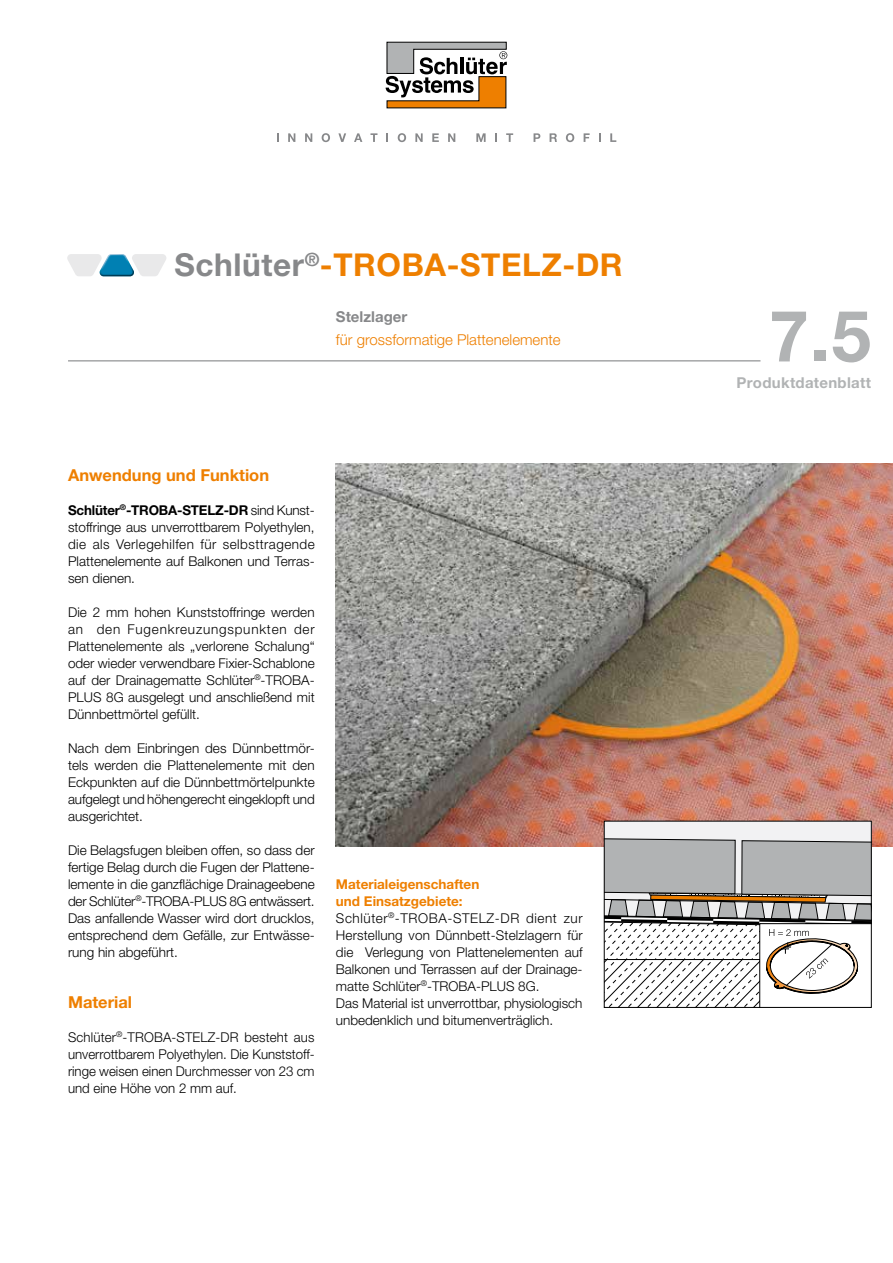
<style>
.page{position:relative;width:893px;height:1263px;background:#fff}
.page>*{position:absolute;margin:0;border:0;box-sizing:border-box;transform-origin:0 0}
.Datenblatt_Nr{font:700 71.25px "Helvetica Neue LT Pro";color:#b1b3b4}
.Titel{font:700 31.5px "Helvetica Neue LT Pro";letter-spacing:.02em;color:#ee7f00}
.Überschrift{font:700 16.5px "Helvetica Neue LT Pro";color:#ee7f00}
.Untertitel_2{font:300 15px "Helvetica Neue LT Pro";color:#ee7f00}
.Datenblatt_Sprachen{font:700 15px "Helvetica Neue LT Pro";letter-spacing:.02em;color:#b1b3b4}
.Untertitel_1{font:700 15px "Helvetica Neue LT Pro";color:#87888a}
.Fließtext{font:300 13.5px/17px "Helvetica Neue LT Pro";color:#000;text-align:justify}
.Fließtext-2{font:700 13.5px/17px "Helvetica Neue LT Pro";color:#ee7f00}
.s1{color:#87888a}
.s2{font-weight:700}
</style>
<div class="page">
<img style="left:336px;top:463px;width:557px;height:383px">
<div style="left:606px;top:823px;width:264px;height:14px;background:#f2f2f3"></div>
<svg style="left:606px;top:837px;width:264px;height:169px"></svg>
<div style="left:604px;top:821px;width:268px;height:187px;border:1px solid #000"></div>
<svg style="left:386px;top:42px;width:121px;height:66px"></svg>
<svg style="left:288px;top:133px;width:7px;height:9px"></svg>
<svg style="left:305px;top:133px;width:7px;height:9px"></svg>
<svg style="left:322px;top:133px;width:8px;height:9px"></svg>
<svg style="left:338px;top:133px;width:8px;height:9px"></svg>
<svg style="left:354px;top:133px;width:8px;height:9px"></svg>
<svg style="left:370px;top:133px;width:7px;height:9px"></svg>
<svg style="left:386px;top:133px;width:2px;height:9px"></svg>
<svg style="left:398px;top:133px;width:8px;height:9px"></svg>
<svg style="left:415px;top:133px;width:8px;height:9px"></svg>
<svg style="left:432px;top:133px;width:7px;height:9px"></svg>
<svg style="left:448px;top:133px;width:7px;height:9px"></svg>
<svg style="left:476px;top:133px;width:10px;height:9px"></svg>
<svg style="left:495px;top:133px;width:2px;height:9px"></svg>
<svg style="left:506px;top:133px;width:7px;height:9px"></svg>
<svg style="left:534px;top:133px;width:6px;height:9px"></svg>
<svg style="left:550px;top:133px;width:7px;height:9px"></svg>
<svg style="left:566px;top:133px;width:8px;height:9px"></svg>
<svg style="left:584px;top:133px;width:6px;height:9px"></svg>
<svg style="left:599px;top:133px;width:2px;height:9px"></svg>
<svg style="left:610px;top:133px;width:6px;height:9px"></svg>
<hr style="left:68px;top:360px;width:692px;height:1px;background:#87888a">
<svg style="left:67px;top:254px;width:99px;height:22px"></svg>
<p class="Titel" style="left:174px;top:246px;width:450px"><span class="s1">Schlüter</span><sup>®</sup>-TROBA-STELZ-DR</p>
<p class="Untertitel_1" style="left:336px;top:307px;width:73px">Stelzlager</p>
<p class="Untertitel_2" style="left:336px;top:330px;width:226px">für grossformatige Plattenelemente</p>
<p class="Überschrift" style="left:68px;top:464px;width:203px">Anwendung und Funktion</p>
<p class="Fließtext" style="left:68px;top:501px;width:248px"><span class="s2">Schlüter</span><sup>®</sup><span class="s2">-TROBA-STELZ-DR</span> sind Kunst&shy;stoffringe aus unverrottbarem Polyethylen, die als Verlegehilfen für selbsttragende Plattenelemente auf Balkonen und Terras&shy;sen dienen.</p>
<p class="Fließtext" style="left:68px;top:603px;width:248px">Die 2 mm hohen Kunststoffringe werden an den Fugenkreuzungspunkten der Plattenelemente als „verlorene Schalung“ oder wieder verwendbare Fixier-Schablone auf der Drainagematte Schlüter<sup>®</sup>-TROBA-PLUS 8G ausgelegt und anschließend mit Dünnbettmörtel gefüllt.</p>
<p class="Fließtext" style="left:68px;top:739px;width:248px">Nach dem Einbringen des Dünnbettmör&shy;tels werden die Plattenelemente mit den Eckpunkten auf die Dünnbettmörtelpunkte aufgelegt und höhengerecht eingeklopft und ausgerichtet.</p>
<p class="Fließtext" style="left:68px;top:841px;width:248px">Die Belagsfugen bleiben offen, so dass der fertige Belag durch die Fugen der Plattene&shy;lemente in die ganzflächige Drainageebene der Schlüter<sup>®</sup>-TROBA-PLUS 8G entwässert.</p>
<p class="Fließtext" style="left:68px;top:909px;width:248px">Das anfallende Wasser wird dort drucklos, entsprechend dem Gefälle, zur Entwässe&shy;rung hin abgeführt.</p>
<p class="Überschrift" style="left:68px;top:992px;width:66px">Material</p>
<p class="Fließtext" style="left:68px;top:1028px;width:248px">Schlüter<sup>®</sup>-TROBA-STELZ-DR besteht aus unverrottbarem Polyethylen. Die Kunststoff&shy;ringe weisen einen Durchmesser von 23 cm und eine Höhe von 2 mm auf.</p>
<p class="Fließtext-2" style="left:336px;top:875px;width:145px">Materialeigenschaften und Einsatzgebiete:</p>
<p class="Fließtext" style="left:336px;top:909px;width:248px">Schlüter<sup>®</sup>-TROBA-STELZ-DR dient zur Herstellung von Dünnbett-Stelzlagern für die Verlegung von Plattenelementen auf Balkonen und Terrassen auf der Drainage&shy;matte Schlüter<sup>®</sup>-TROBA-PLUS 8G.</p>
<p class="Fließtext" style="left:336px;top:994px;width:248px">Das Material ist unverrottbar, physiologisch unbedenklich und bitumenverträglich.</p>
<p class="Datenblatt_Nr" style="left:769px;top:292px;width:103px">7.5</p>
<p class="Datenblatt_Sprachen" style="left:736px;top:373px;width:136px">Produktdatenblatt</p>
</div>
